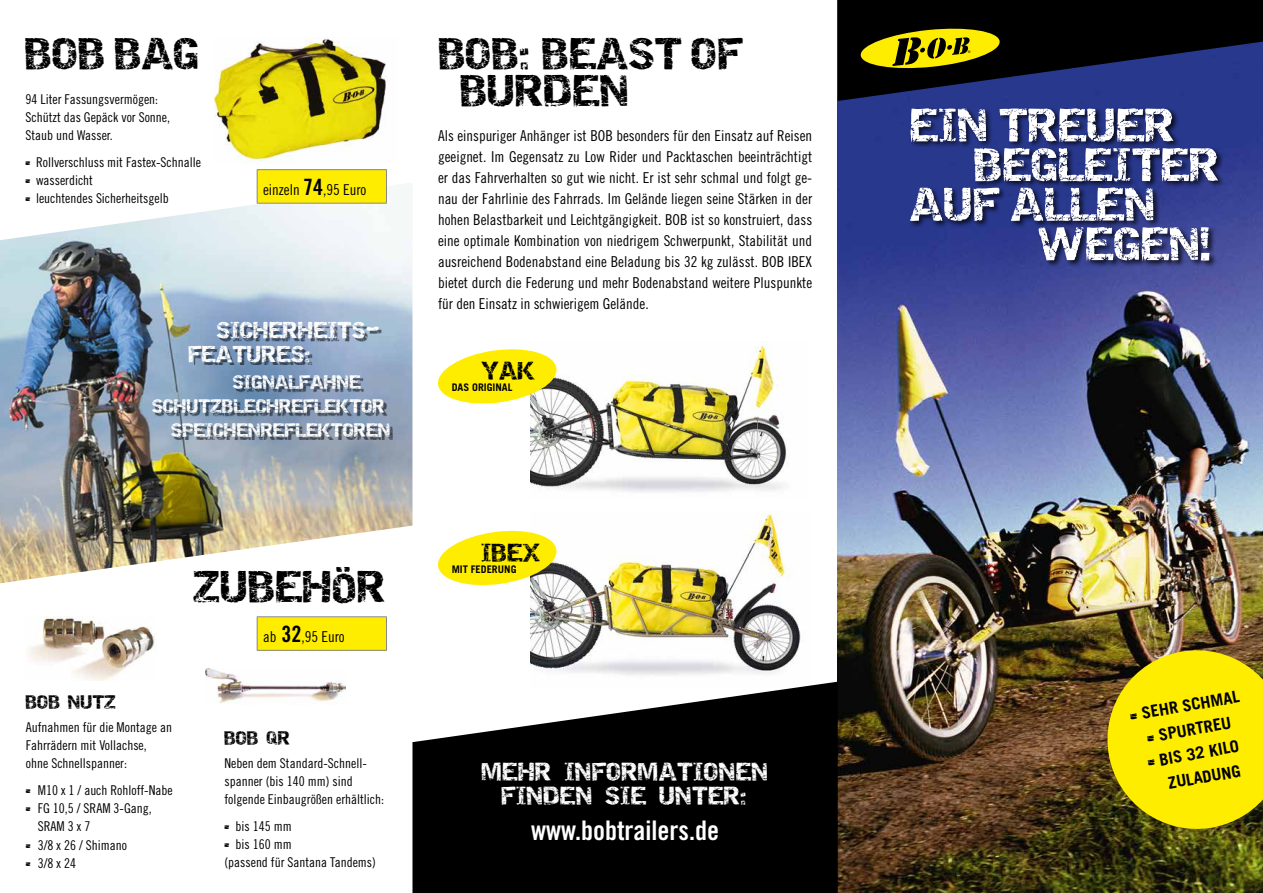
<style>
.page{position:relative;width:1263px;height:893px;background:#fff}
.page>*{position:absolute;margin:0;border:0;box-sizing:border-box;transform-origin:0 0}
.t1{font:31.5px/37.5px "Destroy";color:#000}
.t2{font:27px "Trade Gothic Bold Cond Twenty";color:#fff}
.t3{font:18px/24px "Destroy";letter-spacing:.01em;color:#fff;text-align:center}
.t4{font:18px "Destroy";color:#000}
.t5{font:700 16.5px "Trade Gothic";color:#000}
.t6{font:16.5px/24px "Destroy";color:#fff}
.t7{font:15px/21px "Trade Gothic Cond Eighteen";color:#000;text-align:justify}
.t8{font:13.5px/18px "Trade Gothic Cond Eighteen";color:#000}
.t9{font:13.5px "Destroy";color:#fff}
.t10{font:13.5px "Destroy";color:#000}
.t11{font:700 10.5px "Trade Gothic";color:#000}
.s1{font-family:"Trade Gothic Bold Cond Twenty";font-size:22.5px}
</style>
<div class="page">
<img style="left:838px;top:101px;width:425px;height:792px">
<svg style="left:838px;top:0;width:425px;height:101px;background:#1e2129"></svg>
<div style="left:909px;top:107px;width:316px;height:161px;background:#000;opacity:.75"></div>
<svg style="left:1039px;top:227px;width:170px;height:34px"></svg>
<svg style="left:910px;top:188px;width:243px;height:33px"></svg>
<svg style="left:974px;top:148px;width:244px;height:33px"></svg>
<svg style="left:910px;top:108px;width:264px;height:34px"></svg>
<svg style="left:1102px;top:645px;width:161px;height:189px;background:#d3c207"></svg>
<img style="left:530px;top:511px;width:271px;height:164px">
<img style="left:0;top:182px;width:412px;height:401px">
<img style="left:215px;top:37px;width:171px;height:126px">
<img style="left:530px;top:341px;width:257px;height:151px">
<img style="left:28px;top:616px;width:127px;height:64px">
<img style="left:205px;top:669px;width:140px;height:35px">
<div style="left:155px;top:378px;width:238px;height:61px;background:#000;opacity:.55"></div>
<div style="left:194px;top:326px;width:188px;height:39px;background:#000;opacity:.55"></div>
<svg style="left:438px;top:346px;width:120px;height:61px"></svg>
<svg style="left:438px;top:528px;width:120px;height:60px"></svg>
<div style="left:257px;top:170px;width:129px;height:33px;background:#ffed00"></div>
<hr style="left:257px;top:169px;width:130px;height:1px;background:#878787">
<hr style="left:257px;top:170px;width:1px;height:33px;background:#878787">
<hr style="left:386px;top:170px;width:1px;height:33px;background:#878787">
<hr style="left:257px;top:203px;width:130px;height:1px;background:#878787">
<div style="left:257px;top:617px;width:129px;height:33px;background:#ffed00"></div>
<hr style="left:257px;top:616px;width:130px;height:1px;background:#878787">
<hr style="left:257px;top:617px;width:1px;height:33px;background:#878787">
<hr style="left:386px;top:617px;width:1px;height:33px;background:#878787">
<hr style="left:257px;top:650px;width:130px;height:1px;background:#878787">
<svg style="left:412px;top:682px;width:426px;height:211px;background:#242424"></svg>
<h1 class="t1" style="left:26px;top:37px;width:176px">BOB BAG</h1>
<p class="t8" style="left:26px;top:90px;width:146px">94 Liter Fassungsvermögen:<br>Schützt das Gepäck vor Sonne,<br>Staub und Wasser.</p>
<p class="t8" style="left:26px;top:153px;width:177px"><sup>.</sup> Rollverschluss mit Fastex-Schnalle <sup>.</sup> wasserdicht<br><sup>.</sup> leuchtendes Sicherheitsgelb</p>
<p class="t7" style="left:263px;top:179px;width:105px">einzeln <span class="s1">74</span>,95 Euro</p>
<p class="t6" style="left:188px;top:319px;width:192px;text-indent:28px">SICHERHEITS-<br>FEATURES:</p>
<p class="t9" style="left:233px;top:373px;width:130px">SIGNALFAHNE</p>
<p class="t9" style="left:152px;top:397px;width:235px">SCHUTZBLECHREFLEKTOR</p>
<p class="t9" style="left:171px;top:421px;width:221px">SPEICHENREFLEKTOREN</p>
<h1 class="t1" style="left:194px;top:571px;width:194px">ZUBEHÖR</h1>
<p class="t10" style="left:26px;top:693px;width:92px">BOB NUTZ</p>
<p class="t8" style="left:26px;top:718px;width:148px">Aufnahmen für die Montage an<br>Fahrrädern mit Vollachse, ohne Schnellspanner:</p>
<p class="t8" style="left:26px;top:781px;width:148px"><sup>.</sup> M10 x 1 / auch Rohloff-Nabe</p>
<p class="t8" style="left:26px;top:799px;width:127px"><sup>.</sup> FG 10,5 / SRAM 3-Gang,</p>
<p class="t8" style="left:38px;top:817px;width:54px">SRAM 3 x 7</p>
<p class="t8" style="left:26px;top:835px;width:103px"><sup>.</sup> 3/8 x 26 / Shimano</p>
<p class="t8" style="left:26px;top:853px;width:52px"><sup>.</sup> 3/8 x 24</p>
<p class="t7" style="left:263px;top:626px;width:83px">ab <span class="s1">32</span>,95 Euro</p>
<p class="t10" style="left:224px;top:729px;width:67px">BOB QR</p>
<p class="t8" style="left:224px;top:754px;width:161px">Neben dem Standard-Schnell&shy;spanner (bis 140 mm) sind folgende Einbaugrößen erhältlich:</p>
<p class="t8" style="left:224px;top:817px;width:153px"><sup>.</sup> bis 145 mm<br><sup>.</sup> bis 160 mm<br>(passend für Santana Tandems)</p>
<h1 class="t1" style="left:461px;top:37px;width:284px;text-indent:-22px">BOB: BEAST OF<br>BURDEN</h1>
<p class="t7" style="left:438px;top:125px;width:376px">Als einspuriger Anhänger ist BOB besonders für den Einsatz auf Reisen geeignet. Im Gegensatz zu Low Rider und Packtaschen beeinträchtigt er das Fahrverhalten so gut wie nicht. Er ist sehr schmal und folgt ge&shy;nau der Fahrlinie des Fahrrads. Im Gelände liegen seine Stärken in der hohen Belastbarkeit und Leichtgängigkeit. BOB ist so konstruiert, dass eine optimale Kombination von niedrigem Schwerpunkt, Stabilität und ausreichend Bodenabstand eine Beladung bis 32 kg zulässt. BOB IBEX bietet durch die Federung und mehr Bodenabstand weitere Pluspunkte für den Einsatz in schwierigem Gelände.</p>
<p class="t4" style="left:481px;top:360px;width:56px">YAK</p>
<p class="t11" style="left:452px;top:381px;width:62px">DAS ORIGINAL</p>
<p class="t4" style="left:481px;top:541px;width:61px">IBEX</p>
<p class="t11" style="left:452px;top:562px;width:66px">MIT FEDERUNG</p>
<p class="t3" style="left:482px;top:761px;width:288px">MEHR INFORMATIONEN<br>FINDEN SIE UNTER:</p>
<h2 class="t2" style="left:531px;top:814px;width:189px">www.bobtrailers.de</h2>
<p class="t5" style="left:1128px;top:705px;width:112px;rotate:-10deg"><sup>.</sup>SEHR SCHMAL</p>
<p class="t5" style="left:1145px;top:727px;width:87px;rotate:-10deg"><sup>.</sup>SPURTREU</p>
<p class="t5" style="left:1146px;top:752px;width:94px;rotate:-10deg"><sup>.</sup>BIS 32 KILO</p>
<p class="t5" style="left:1166px;top:773px;width:75px;rotate:-10deg">ZULADUNG</p>
</div>
